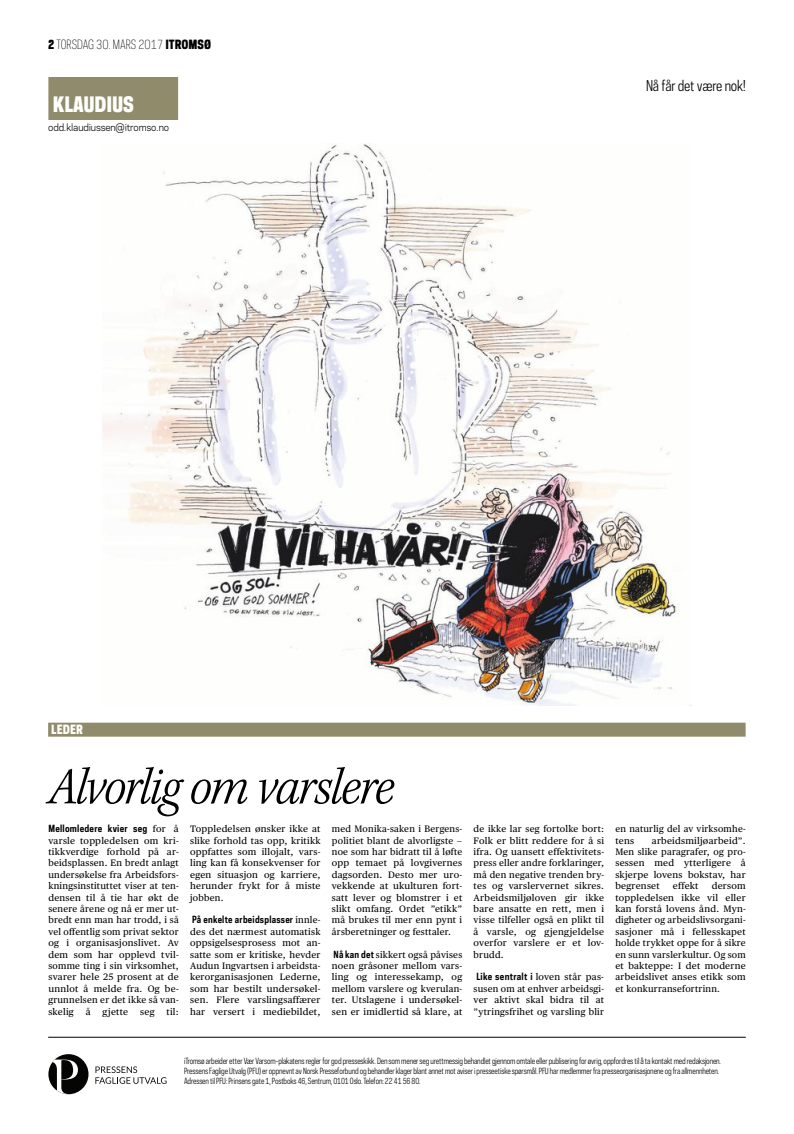
<style>
.page{position:relative;width:794px;height:1134px;background:#fff}
.page>*{position:absolute;margin:0;border:0;box-sizing:border-box;transform-origin:0 0}
.t1{font:54px "Kepler Std Light Scn It";letter-spacing:-.04em;color:#000}
.t2{font:800 20px "Polaris Condensed";letter-spacing:-.01em;color:#fff}
.t3{font:14px "Polaris Condensed";letter-spacing:-.01em;color:#000}
.t4{font:300 12px "Polaris Condensed";color:#000}
.t5{font:800 12px "Polaris Condensed";color:#fff}
.t6{font:9.6px "Galaxie Polaris";letter-spacing:-.015em;color:#000;scale:.95 1}
.t7{font:9.3px/11.4px "Publico Text";letter-spacing:.025em;color:#000;text-align:justify}
.t8{font:700 9.3px "Polaris Condensed";letter-spacing:.025em;color:#000}
.t9{font:8px/10px "Polaris Condensed";letter-spacing:-.015em;color:#000;scale:.95 1}
.s1{font-weight:800}
.s2{font-family:"Publico Text";font-weight:400}
.s3{font-family:"Polaris Condensed";font-weight:700}
</style>
<div class="page">
<div style="left:48px;top:1054px;width:40px;height:40px;background:#050504;border-radius:50%"></div>
<svg style="left:52px;top:1059px;width:26px;height:35px"></svg>
<svg style="left:95px;top:1066px;width:71px;height:18px"></svg>
<hr style="left:48px;top:1037px;width:698px;height:1px;background:#000">
<img style="left:102px;top:144px;width:590px;height:562px">
<div style="left:48px;top:77px;width:130px;height:43px;background:#908c6b"></div>
<div style="left:48px;top:723px;width:697px;height:14px;background:#908c6b"></div>
<p class="t4" style="left:48px;top:37px;width:164px"><span class="s1">2</span> TORSDAG 30. MARS 2017 <span class="s1">ITROMSØ</span></p>
<h2 class="t2" style="left:53px;top:91px;width:82px">KLAUDIUS</h2>
<p class="t6" style="left:48px;top:120px;width:129px">odd.klaudiussen@itromso.no</p>
<h3 class="t3" style="left:646px;top:76px;width:101px">Nå får det være nok!</h3>
<p class="t5" style="left:51px;top:722px;width:33px">LEDER</p>
<h1 class="t1" style="left:48px;top:756px;width:348px">Alvorlig om varslere</h1>
<p class="t8" style="left:48px;top:822px;width:132px">Mellomledere kvier seg <span class="s2">for å</span></p>
<p class="t7" style="left:48px;top:834px;width:132px">varsle toppledelsen om kri&shy;tikkverdige forhold på ar&shy;beidsplassen. En bredt anlagt undersøkelse fra Arbeidsfors&shy;kningsinstituttet viser at ten&shy;densen til å tie har økt de senere årene og nå er mer ut&shy;bredt enn man har trodd, i så vel offentlig som privat sektor og i organisasjonslivet. Av dem som har opplevd tvil&shy;somme ting i sin virksomhet, svarer hele 25 prosent at de unnlot å melde fra. Og be&shy;grunnelsen er det ikke så van&shy;skelig</p>
<p class="t7" style="left:190px;top:823px;width:132px">Toppledelsen ønsker ikke at slike forhold tas opp, kritikk oppfattes som illojalt, vars&shy;ling kan få konsekvenser for egen situasjon og karriere, herunder frykt for å miste jobben.</p>
<p class="t8" style="left:192px;top:913px;width:130px">På enkelte arbeidsplasser <span class="s2">innle-</span></p>
<p class="t7" style="left:190px;top:925px;width:132px">des det nærmest automatisk oppsigelsesprosess mot an&shy;satte som er kritiske, hevder Audun Ingvartsen i arbeidsta&shy;kerorganisasjonen Lederne, som har bestilt undersøkel&shy;sen. Flere varslingsaffærer har versert i mediebildet,</p>
<p class="t7" style="left:332px;top:823px;width:132px">med Monika-saken i Bergens&shy;politiet blant de alvorligste – noe som har bidratt til å løfte opp temaet på lovgivernes dagsorden. Desto mer uro&shy;vekkende at ukulturen fort&shy;satt lever og blomstrer i et slikt omfang. Ordet ”etikk” må brukes til mer enn pynt i årsberetninger og festtaler.</p>
<p class="t7" style="left:332px;top:948px;width:132px"><span class="s3">Nå kan det</span> sikkert også påvises noen gråsoner mellom vars&shy;ling og interessekamp, og mellom varslere og kverulan&shy;ter. Utslagene i undersøkel&shy;sen er imidlertid så klare, at</p>
<p class="t7" style="left:86px;top:1005px;width:6px">å</p>
<p class="t7" style="left:103px;top:1005px;width:27px">gjette</p>
<p class="t7" style="left:140px;top:1005px;width:16px">seg</p>
<p class="t7" style="left:166px;top:1005px;width:14px">til:</p>
<p class="t7" style="left:473px;top:823px;width:132px">de ikke lar seg fortolke bort:<br>Folk er blitt reddere for å si ifra. Og uansett effektivitets&shy;press eller andre forklaringer, må den negative trenden bry&shy;tes og varslervernet sikres.<br>Arbeidsmiljøloven gir ikke bare ansatte en rett, men i visse tilfeller også en plikt til å varsle, og gjengjeldelse overfor varslere er et lov&shy;brudd.</p>
<p class="t8" style="left:476px;top:970px;width:129px">Like sentralt i <span class="s2">loven står pas-</span></p>
<p class="t7" style="left:473px;top:982px;width:132px">susen om at enhver arbeidsgi&shy;ver aktivt skal bidra til at ”ytringsfrihet og varsling blir</p>
<p class="t7" style="left:615px;top:823px;width:132px">en naturlig del av virksomhe&shy;tens</p>
<p class="t7" style="left:615px;top:834px;width:132px;text-indent:36px">arbeidsmiljøarbeid”.<br>Men slike paragrafer, og pro&shy;sessen med ytterligere å skjerpe lovens bokstav, har begrenset</p>
<p class="t7" style="left:673px;top:880px;width:27px">effekt</p>
<p class="t7" style="left:615px;top:880px;width:132px;text-indent:96px">dersom toppledelsen ikke vil eller kan forstå lovens ånd. Myn&shy;digheter og arbeidslivsorgani&shy;sasjoner må i fellesskapet holde trykket oppe for å sikre en sunn varslerkultur. Og som et bakteppe: I det moderne arbeidslivet anses etikk som et konkurransefortrinn.</p>
<p class="t9" style="left:184px;top:1056px;width:566px">iTromsø arbeider etter Vær Varsom-plakatens regler for god presseskikk. Den som mener seg urettmessig behandlet gjennom omtale eller publisering for øvrig, oppfordres til å ta kontakt med redaksjonen.<br>Pressens Faglige Utvalg (PFU) er oppnevnt av Norsk Presseforbund og behandler klager blant annet mot aviser i presseetiske spørsmål. PFU har medlemmer fra presseorganisasjonene og fra allmennheten.<br>Adressen til PFU: Prinsens gate 1, Postboks 46, Sentrum, 0101 Oslo. Telefon: 22 41 56 80.</p>
</div>
